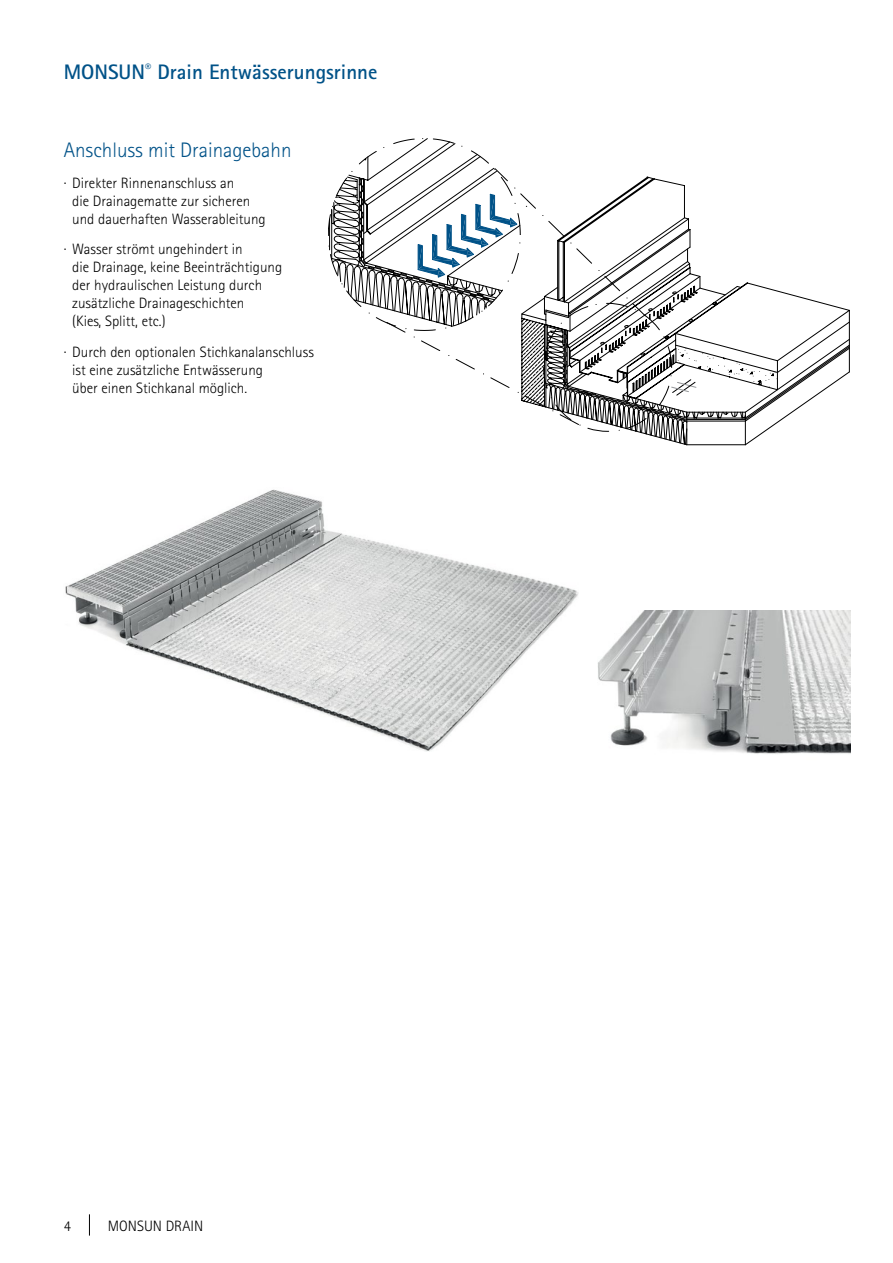
<style>
.page{position:relative;width:893px;height:1263px;background:#fff}
.page>*{position:absolute;margin:0;border:0;box-sizing:border-box;transform-origin:0 0}
.t1{font:700 21px "Rotis Sans Serif Pro";color:#005288}
.t2{font:300 21px "Rotis Sans Serif Pro";color:#005288}
.t3{font:300 15px/18px "Rotis Sans Serif Pro";color:#000}
</style>
<div class="page">
<svg style="left:89px;top:1214px;width:1px;height:21px"></svg>
<svg style="left:328px;top:139px;width:316px;height:295px"></svg>
<svg style="left:644px;top:176px;width:206px;height:269px"></svg>
<img style="left:65px;top:489px;width:514px;height:263px">
<img style="left:598px;top:610px;width:252px;height:144px">
<h1 class="t1" style="left:64px;top:58px;width:315px">MONSUN<sup>®</sup> Drain Entwässerungsrinne</h1>
<h1 class="t2" style="left:64px;top:138px;width:229px">Anschluss mit Drainagebahn</h1>
<p class="t3" style="left:72px;top:174px;width:195px;text-indent:-9px">· Direkter Rinnenanschluss an<br>die Drainagematte zur sicheren und dauerhaften Wasserableitung</p>
<p class="t3" style="left:72px;top:241px;width:211px;text-indent:-9px">· Wasser strömt ungehindert in<br>die Drainage, keine Beeinträchtigung der hydraulischen Leistung durch zusätzliche Drainageschichten<br>(Kies, Splitt, etc.)</p>
<p class="t3" style="left:72px;top:343px;width:243px;text-indent:-9px">· Durch den optionalen Stichkanalanschluss ist eine zusätzliche Entwässerung<br>über einen Stichkanal möglich.</p>
<p class="t3" style="left:64px;top:1217px;width:9px">4</p>
<p class="t3" style="left:108px;top:1217px;width:97px">MONSUN DRAIN</p>
</div>
